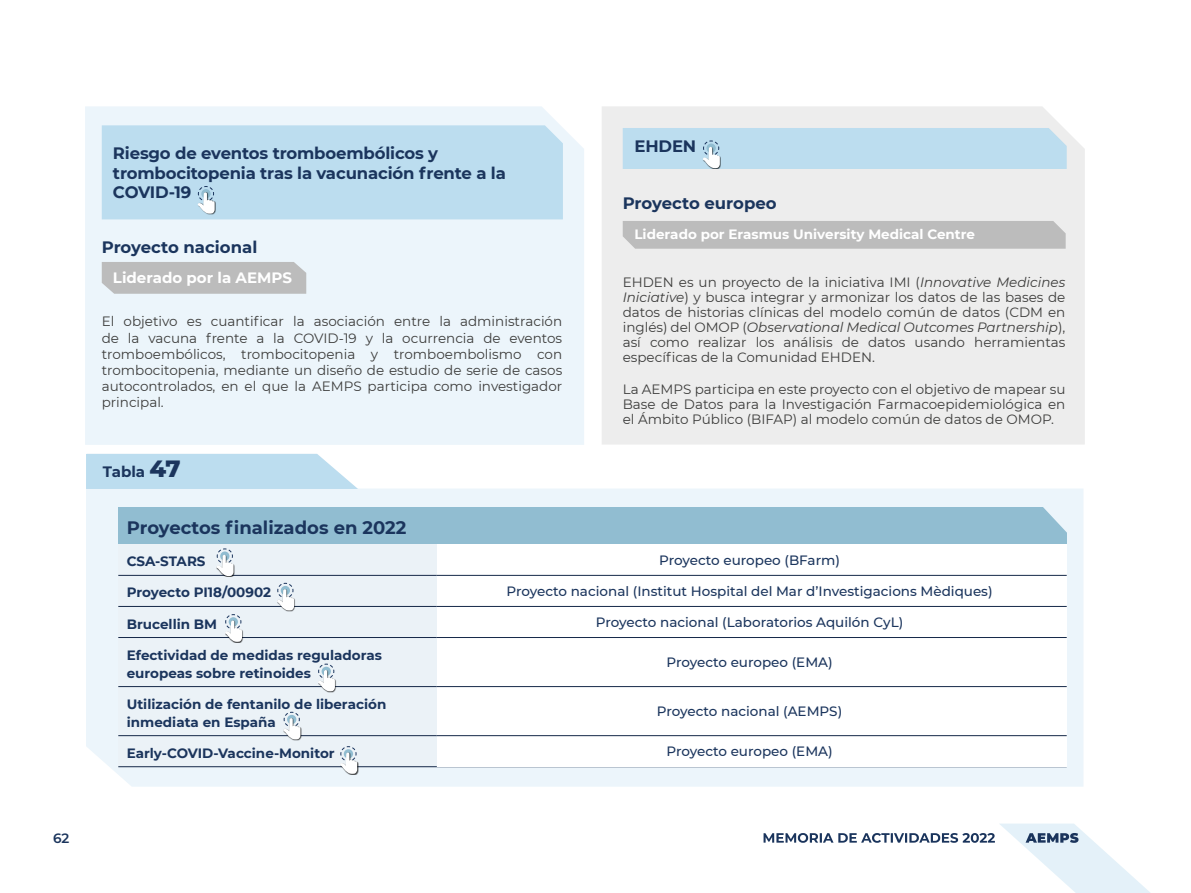
<style>
.page{position:relative;width:1191px;height:893px;background:#fff}
.page>*{position:absolute;margin:0;border:0;box-sizing:border-box;transform-origin:0 0}
.t1{font:700 18px "Montserrat";color:#1b355d}
.t2{font:700 16.5px/19.8px "Montserrat";letter-spacing:-.01em;color:#1b355d}
.t3{font:700 15px "Montserrat";color:#fff}
.t4{font:700 15px "Montserrat";color:#1b355d}
.t5{font:13.5px/15px "Montserrat";color:#3c3c3b;text-align:justify}
.t6{font:500 13.5px "Montserrat";color:#1b355d}
.t7{font:700 13.5px/18px "Montserrat";color:#1b355d}
.t8{font:700 13.5px "Montserrat";color:#fff}
.t9{font:600 13.5px "Montserrat";color:#1b355d}
.s1{font-weight:800;font-size:24px}
.s2{font-style:italic}
</style>
<div class="page">
<div style="left:85px;top:106px;width:499px;height:339px;background:#ecf5fb"></div>
<div style="left:102px;top:125px;width:461px;height:94px;background:#bcddef"></div>
<svg style="left:86px;top:453px;width:997px;height:334px;fill:#ecf5fb"></svg>
<svg style="left:86px;top:454px;width:272px;height:35px;background:#c0dff0"></svg>
<div style="left:198px;top:192px;width:18px;height:23px;background:#000;opacity:.75"></div>
<svg style="left:197px;top:186px;width:18px;height:28px"></svg>
<div style="left:118px;top:507px;width:948px;height:37px;background:#91bdd1"></div>
<div style="left:118px;top:544px;width:319px;height:31px;background:#ebf2f7"></div>
<div style="left:118px;top:575px;width:319px;height:31px;background:#ebf2f7"></div>
<div style="left:118px;top:606px;width:319px;height:31px;background:#ebf2f7"></div>
<div style="left:118px;top:637px;width:319px;height:50px;background:#ebf2f7"></div>
<div style="left:118px;top:687px;width:319px;height:49px;background:#ebf2f7"></div>
<div style="left:118px;top:736px;width:319px;height:31px;background:#ebf2f7"></div>
<hr style="left:118px;top:575px;width:319px;height:1px;background:#152848">
<hr style="left:118px;top:606px;width:319px;height:1px;background:#152848">
<hr style="left:118px;top:637px;width:319px;height:1px;background:#152848">
<hr style="left:118px;top:686px;width:319px;height:1px;background:#152848">
<hr style="left:118px;top:735px;width:319px;height:1px;background:#152848">
<hr style="left:118px;top:766px;width:319px;height:1px;background:#152848">
<div style="left:216px;top:554px;width:19px;height:23px;background:#000;opacity:.75"></div>
<svg style="left:216px;top:548px;width:17px;height:28px"></svg>
<div style="left:277px;top:589px;width:18px;height:23px;background:#000;opacity:.75"></div>
<svg style="left:277px;top:582px;width:17px;height:29px"></svg>
<div style="left:225px;top:620px;width:18px;height:23px;background:#000;opacity:.75"></div>
<svg style="left:225px;top:614px;width:17px;height:28px"></svg>
<div style="left:318px;top:670px;width:18px;height:22px;background:#000;opacity:.75"></div>
<svg style="left:318px;top:663px;width:17px;height:28px"></svg>
<div style="left:283px;top:718px;width:19px;height:22px;background:#000;opacity:.75"></div>
<svg style="left:283px;top:711px;width:17px;height:28px"></svg>
<div style="left:340px;top:752px;width:18px;height:23px;background:#000;opacity:.75"></div>
<svg style="left:340px;top:746px;width:17px;height:28px"></svg>
<svg style="left:1038px;top:502px;width:34px;height:36px"></svg>
<div style="left:102px;top:262px;width:204px;height:32px;background:#bcbcbc"></div>
<div style="left:602px;top:106px;width:482px;height:339px;background:#ededed"></div>
<div style="left:437px;top:575px;width:629px;height:31px;background:#fff"></div>
<div style="left:437px;top:606px;width:629px;height:31px;background:#fff"></div>
<div style="left:437px;top:687px;width:629px;height:49px;background:#fff"></div>
<div style="left:623px;top:128px;width:443px;height:41px;background:#bcddef"></div>
<div style="left:623px;top:221px;width:442px;height:28px;background:#bcbcbc"></div>
<svg style="left:763px;top:824px;width:387px;height:69px"></svg>
<div style="left:437px;top:544px;width:629px;height:31px;background:#fff"></div>
<div style="left:437px;top:637px;width:629px;height:50px;background:#fff"></div>
<div style="left:437px;top:736px;width:629px;height:31px;background:#fff"></div>
<hr style="left:437px;top:735px;width:629px;height:1px;background:#152848">
<hr style="left:437px;top:686px;width:629px;height:1px;background:#152848">
<hr style="left:437px;top:637px;width:629px;height:1px;background:#152848">
<hr style="left:437px;top:606px;width:629px;height:1px;background:#152848">
<hr style="left:437px;top:575px;width:629px;height:1px;background:#152848">
<p class="t9" style="left:53px;top:829px;width:18px">62</p>
<p class="t2" style="left:113px;top:142px;width:394px">Riesgo de eventos tromboembólicos y trombocitopenia tras la vacunación frente a la<br>COVID-19</p>
<p class="t2" style="left:102px;top:237px;width:157px">Proyecto nacional</p>
<p class="t3" style="left:113px;top:267px;width:180px">Liderado por la AEMPS</p>
<p class="t5" style="left:102px;top:313px;width:462px;line-height:16.2px">El objetivo es cuantificar la asociación entre la administración de la vacuna frente a la COVID-19 y la ocurrencia de eventos tromboembólicos, trombocitopenia y tromboembolismo con trombocitopenia, mediante un diseño de estudio de serie de casos autocontrolados, en el que la AEMPS participa como investigador principal.</p>
<p class="t4" style="left:103px;top:461px;width:79px">Tabla <span class="s1">47</span></p>
<p class="t2" style="left:634px;top:135px;width:63px">EHDEN</p>
<p class="t2" style="left:623px;top:193px;width:155px">Proyecto europeo</p>
<p class="t8" style="left:634px;top:224px;width:342px">Liderado por Erasmus University Medical Centre</p>
<p class="t5" style="left:623px;top:274px;width:444px">EHDEN es un proyecto de la iniciativa IMI (<span class="s2">Innovative Medicines Iniciative</span>) y busca integrar y armonizar los datos de las bases de datos de historias clínicas del modelo común de datos (CDM en inglés) del OMOP (<span class="s2">Observational Medical Outcomes Partnership</span>), así como realizar los análisis de datos usando herramientas específicas de la Comunidad EHDEN.</p>
<p class="t5" style="left:623px;top:381px;width:444px">La AEMPS participa en este proyecto con el objetivo de mapear su Base de Datos para la Investigación Farmacoepidemiológica en el Ámbito Público (BIFAP) al modelo común de datos de OMOP.</p>
<p class="t1" style="left:127px;top:515px;width:281px">Proyectos finalizados en 2022</p>
<p class="t7" style="left:127px;top:552px;width:80px">CSA-STARS</p>
<p class="t7" style="left:127px;top:583px;width:146px">Proyecto PI18/00902</p>
<p class="t7" style="left:127px;top:614px;width:92px">Brucellin BM</p>
<p class="t7" style="left:127px;top:645px;width:257px">Efectividad de medidas reguladoras europeas sobre retinoides</p>
<p class="t7" style="left:127px;top:694px;width:261px">Utilización de fentanilo de liberación inmediata en España</p>
<p class="t7" style="left:127px;top:743px;width:209px">Early-COVID-Vaccine-Monitor</p>
<p class="t6" style="left:659px;top:551px;width:182px">Proyecto europeo (BFarm)</p>
<p class="t6" style="left:506px;top:582px;width:487px">Proyecto nacional (Institut Hospital del Mar d’Investigacions Mèdiques)</p>
<p class="t6" style="left:596px;top:613px;width:309px">Proyecto nacional (Laboratorios Aquilón CyL)</p>
<p class="t6" style="left:666px;top:653px;width:168px">Proyecto europeo (EMA)</p>
<p class="t6" style="left:657px;top:702px;width:187px">Proyecto nacional (AEMPS)</p>
<p class="t6" style="left:666px;top:742px;width:168px">Proyecto europeo (EMA)</p>
</div>
